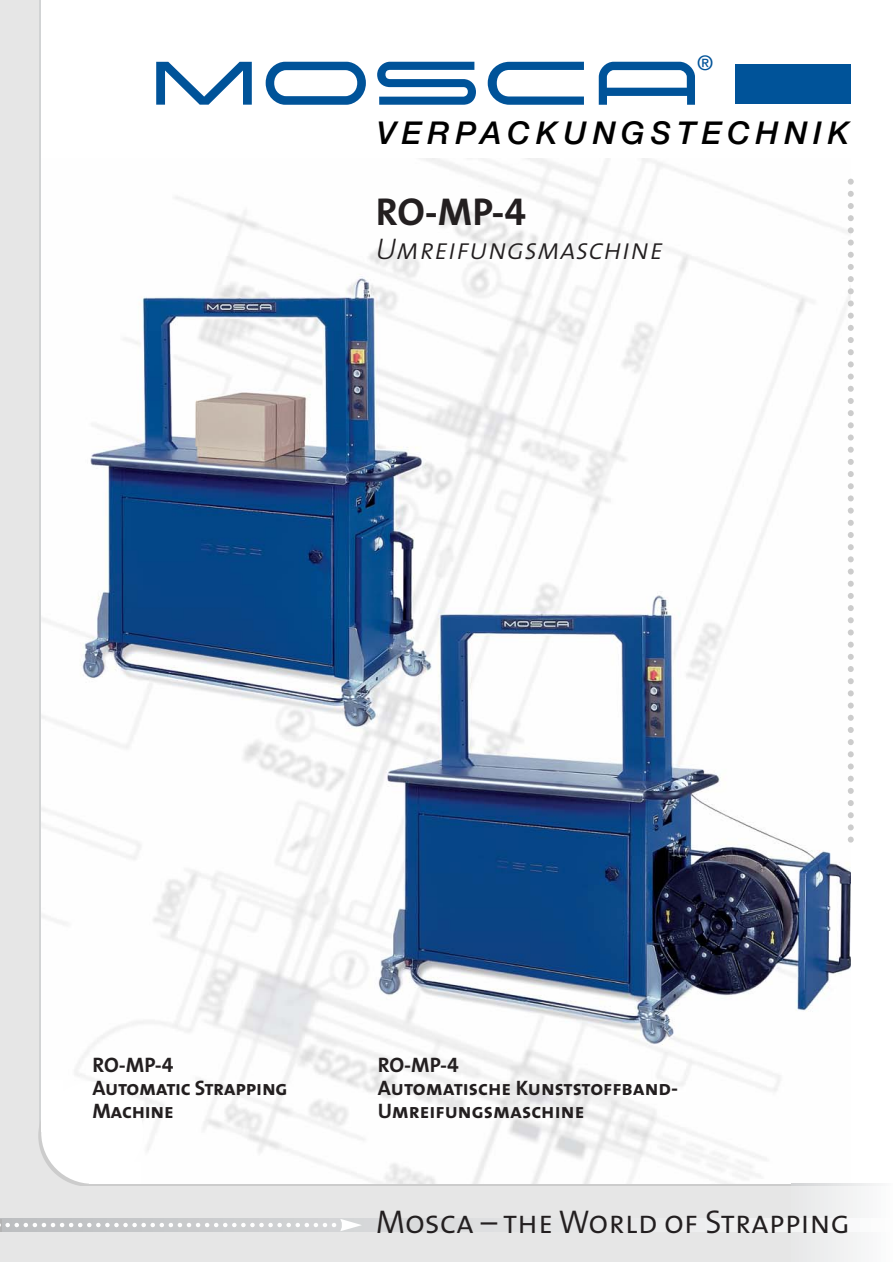
<style>
.page{position:relative;width:893px;height:1262px;background:#fff}
.page>*{position:absolute;margin:0;border:0;box-sizing:border-box;transform-origin:0 0}
.t1{font:39px "The Mix Bold Caps";color:#231f20}
.t2{font:33px "The Sans Semi Light Caps";letter-spacing:-.005em;color:#231f20}
.t3{font:italic 500 31.5px "Helvetica Neue";letter-spacing:.185em;color:#000}
.t4{font:italic 30px "The Mix Light Caps";color:#231f20}
.t5{font:21px/23.1px "The Mix Bold Caps";letter-spacing:-.005em;color:#231f20}
.t6{font:500 20.1px "Helvetica Neue";color:#005399}
</style>
<div class="page">
<img style="left:41px;top:159px;width:809px;height:1024px">
<hr style="left:0;top:1183px;width:892px;height:3px;background:#ccc">
<svg style="left:796px;top:1183px;width:96px;height:3px"></svg>
<hr style="left:38px;top:0;width:3px;height:1262px;background:#d1d3d4">
<div style="left:0;top:0;width:38px;height:1262px;background:#e6e6e6"></div>
<div style="left:38px;top:1136px;width:50px;height:51px;background:#e6e6e6"></div>
<svg style="left:38px;top:1084px;width:102px;height:102px"></svg>
<div style="left:41px;top:1081px;width:102px;height:102px;background:#fff;border-radius:50%"></div>
<div style="left:89px;top:1162px;width:51px;height:21px;background:#fff"></div>
<div style="left:41px;top:1080px;width:22px;height:51px;background:#fff"></div>
<div style="left:0;top:1186px;width:892px;height:76px;background:#e6e6e6"></div>
<div style="left:791px;top:1186px;width:101px;height:76px;background:#f1f1f2"></div>
<svg style="left:362px;top:1218px;width:530px;height:13px"></svg>
<svg style="left:0;top:1218px;width:362px;height:13px;background:#d0d1d3"></svg>
<svg style="left:156px;top:62px;width:96px;height:43px"></svg>
<svg style="left:377px;top:62px;width:99px;height:43px"></svg>
<svg style="left:487px;top:62px;width:97px;height:43px"></svg>
<div style="left:734px;top:64px;width:116px;height:39px;background:#005399"></div>
<svg style="left:266px;top:62px;width:100px;height:43px"></svg>
<svg style="left:598px;top:62px;width:97px;height:43px"></svg>
<svg style="left:847px;top:182px;width:6px;height:664px"></svg>
<p class="t6" style="left:697px;top:56px;width:18px">®</p>
<h3 class="t3" style="left:377px;top:121px;width:474px">VERPACKUNGSTECHNIK</h3>
<h1 class="t1" style="left:376px;top:189px;width:152px">RO-MP-4</h1>
<h3 class="t4" style="left:376px;top:231px;width:289px">Umreifungsmaschine</h3>
<p class="t5" style="left:92px;top:1053px;width:197px">RO-MP-4<br>Automatic Strapping<br>Machine</p>
<p class="t5" style="left:378px;top:1053px;width:302px">RO-MP-4<br>Automatische Kunststoffband-<br>Umreifungsmaschine</p>
<h2 class="t2" style="left:376px;top:1202px;width:476px">Mosca – the World of Strapping</h2>
</div>
